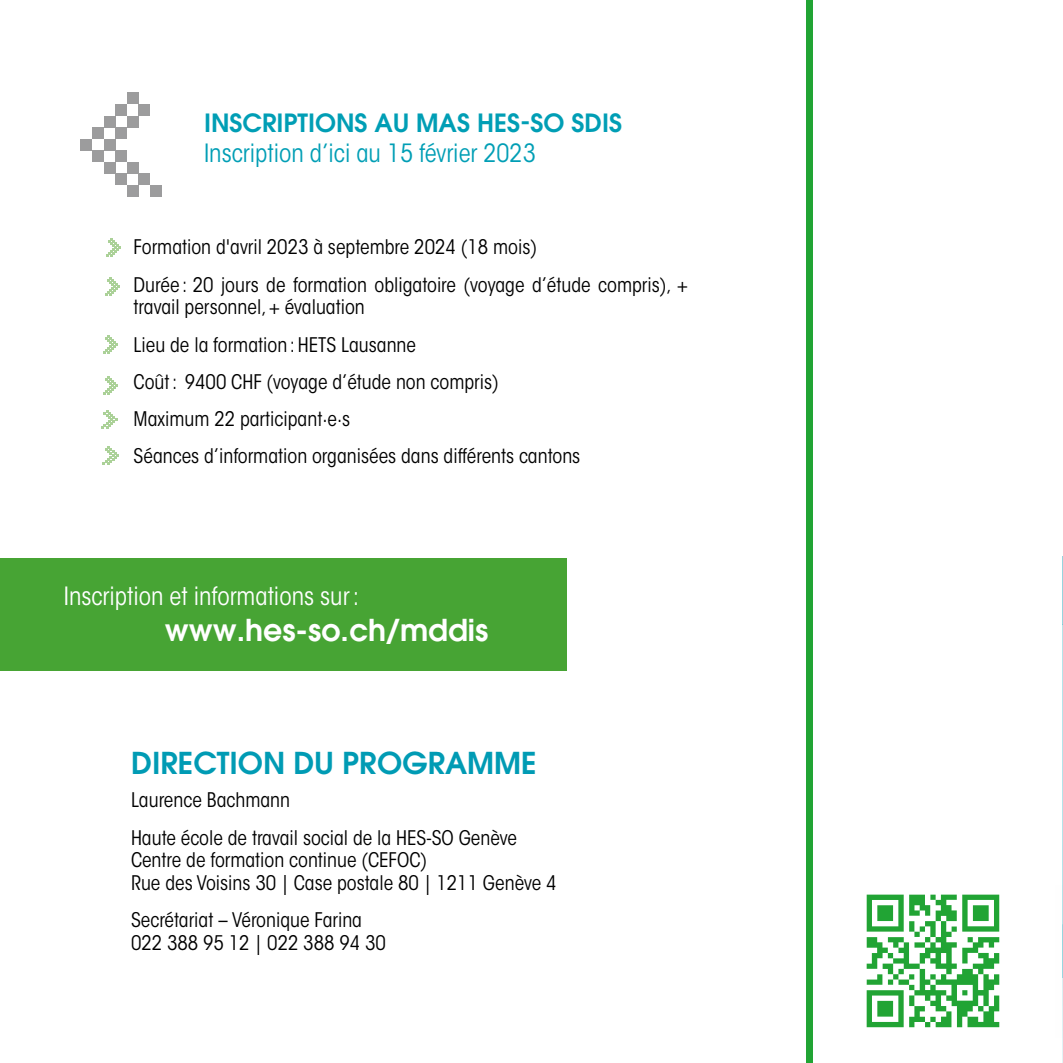
<style>
.page{position:relative;width:1063px;height:1063px;background:#fff}
.page>*{position:absolute;margin:0;border:0;box-sizing:border-box;transform-origin:0 0}
.t1{font:600 30px "ITC Avant Garde Std";color:#009bb4}
.t2{font:600 30px "ITC Avant Garde Std";color:#fff}
.t3{font:condensed 25px "ITC Avant Garde Std";color:#009eb5}
.t4{font:condensed 25px "ITC Avant Garde Std";color:#fff}
.t5{font:600 25px "ITC Avant Garde Std";color:#009eb5}
.t6{font:condensed 20px/37.2px "ITC Avant Garde Std";color:#000}
</style>
<div class="page">
<div style="left:0;top:558px;width:567px;height:113px;background:#47a434"></div>
<svg style="left:1062px;top:624px;width:1px;height:439px"></svg>
<hr style="left:1062px;top:557px;width:1px;height:67px;background:#97d4de">
<svg style="left:106px;top:238px;width:14px;height:18px"></svg>
<svg style="left:105px;top:277px;width:15px;height:18px"></svg>
<svg style="left:103px;top:335px;width:14px;height:18px"></svg>
<svg style="left:103px;top:376px;width:14px;height:18px"></svg>
<svg style="left:101px;top:411px;width:16px;height:18px"></svg>
<svg style="left:103px;top:447px;width:16px;height:18px"></svg>
<svg style="left:867px;top:895px;width:132px;height:132px"></svg>
<img style="left:1062px;top:886px;width:1px;height:151px">
<div style="left:807px;top:0;width:6px;height:1063px;background:#21a434"></div>
<div style="left:150px;top:185px;width:11px;height:12px;background:#9c9c9d"></div>
<div style="left:138px;top:174px;width:12px;height:11px;background:#9c9c9d"></div>
<div style="left:127px;top:185px;width:11px;height:12px;background:#9c9c9d"></div>
<div style="left:115px;top:174px;width:12px;height:11px;background:#9c9c9d"></div>
<div style="left:138px;top:104px;width:12px;height:12px;background:#9c9c9d"></div>
<div style="left:127px;top:93px;width:11px;height:11px;background:#9c9c9d"></div>
<div style="left:127px;top:116px;width:11px;height:11px;background:#9c9c9d"></div>
<div style="left:115px;top:104px;width:12px;height:12px;background:#9c9c9d"></div>
<div style="left:104px;top:162px;width:11px;height:12px;background:#9c9c9d"></div>
<div style="left:92px;top:150px;width:12px;height:12px;background:#9c9c9d"></div>
<div style="left:104px;top:116px;width:11px;height:11px;background:#9c9c9d"></div>
<div style="left:104px;top:139px;width:11px;height:11px;background:#9c9c9d"></div>
<div style="left:92px;top:127px;width:12px;height:12px;background:#9c9c9d"></div>
<div style="left:81px;top:139px;width:11px;height:11px;background:#9c9c9d"></div>
<div style="left:115px;top:127px;width:12px;height:12px;background:#9c9c9d"></div>
<div style="left:127px;top:162px;width:11px;height:12px;background:#9c9c9d"></div>
<div style="left:115px;top:150px;width:12px;height:12px;background:#9c9c9d"></div>
<p class="t5" style="left:204px;top:107px;width:419px">INSCRIPTIONS AU MAS HES-SO SDIS</p>
<p class="t3" style="left:204px;top:138px;width:333px">Inscription d’ici au 15 février 2023</p>
<p class="t6" style="left:134px;top:228px;width:556px">Formation d'avril 2023 à septembre 2024 (18 mois)<br>Durée : 20 jours de formation obligatoire (voyage d’étude compris), +</p>
<p class="t6" style="left:134px;top:289px;width:448px">travail personnel, + évaluation<br>Lieu de la formation : HETS Lausanne<br>Coût: 9400 CHF (voyage d’étude non compris)<br>Maximum 22 participant·e·s<br>Séances d’information organisées dans différents cantons</p>
<p class="t4" style="left:64px;top:581px;width:297px">Inscription et informations sur:</p>
<h1 class="t2" style="left:165px;top:611px;width:325px">www.hes-so.ch/mddis</h1>
<h1 class="t1" style="left:131px;top:744px;width:407px">DIRECTION DU PROGRAMME</h1>
<p class="t6" style="left:131px;top:781px;width:388px">Laurence Bachmann<br>Haute école de travail social de la HES-SO Genève</p>
<p class="t6" style="left:131px;top:849px;width:427px;line-height:22.5px">Centre de formation continue (CEFOC)<br>Rue des Voisins 30 | Case postale 80 | 1211 Genève 4</p>
<p class="t6" style="left:131px;top:909px;width:256px;line-height:22.5px">Secrétariat – Véronique Farina<br>022 388 95 12 | 022 388 94 30</p>
</div>
